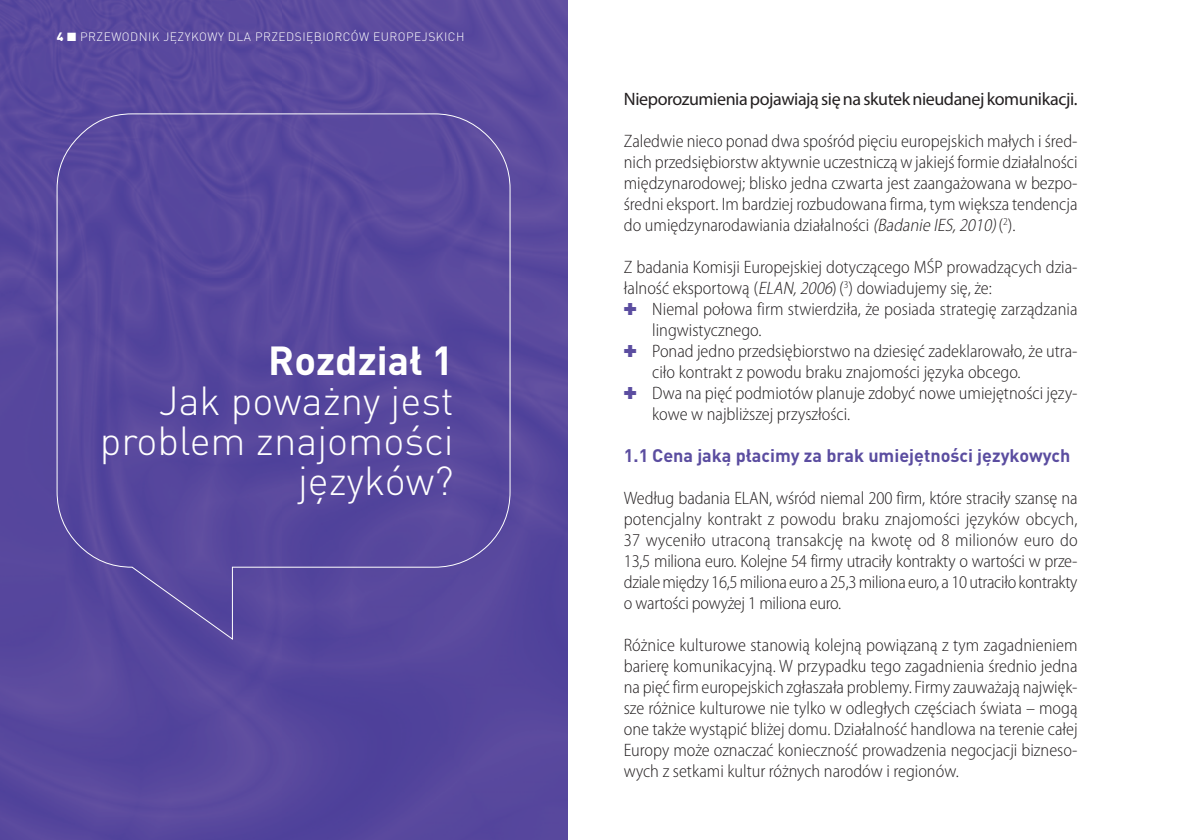
<style>
.page{position:relative;width:1191px;height:840px;background:#fff}
.page>*{position:absolute;margin:0;border:0;box-sizing:border-box;transform-origin:0 0}
.t1{font:300 40px/40px "DIN Pro";color:#fff;text-align:right}
.t2{font:700 40px "DIN Pro";color:#fff}
.t3{font:300 semi-condensed 18px/21px "Myriad Pro";color:#231f20;text-align:justify}
.t4{font:18px "Myriad Pro";letter-spacing:-.025em;color:#231f20}
.t5{font:700 18px "DIN Pro";color:#5b4da0}
.t6{font:300 12px "DIN Pro";letter-spacing:.04em;color:#fff}
.s1{font-weight:900}
.s2{font-style:italic}
.s3{color:#5b4da0}
</style>
<div class="page">
<img style="left:0;top:0;width:567px;height:839px">
<div style="left:56px;top:113px;width:455px;height:527px;background:#58489d"></div>
<p class="t6" style="left:57px;top:33px;width:409px"><span class="s1">4</span> ■ PRZEWODNIK JĘZYKOWY DLA PRZEDSIĘBIORCÓW EUROPEJSKICH</p>
<h1 class="t2" style="left:268px;top:346px;width:187px">Rozdział 1</h1>
<h1 class="t1" style="left:100px;top:386px;width:355px">Jak poważny jest problem znajomości języków?</h1>
<p class="t4" style="left:624px;top:92px;width:455px">Nieporozumienia pojawiają się na skutek nieudanej komunikacji.</p>
<p class="t3" style="left:624px;top:132px;width:455px">Zaledwie nieco ponad dwa spośród pięciu europejskich małych i śred&shy;nich przedsiębiorstw aktywnie uczestniczą w jakiejś formie działalności międzynarodowej; blisko jedna czwarta jest zaangażowana w bezpo&shy;średni eksport. Im bardziej rozbudowana firma, tym większa tendencja do umiędzynarodawiania działalności <span class="s2">(Badanie IES,2010)</span>(<sup>2</sup>).</p>
<p class="t3" style="left:624px;top:258px;width:455px">Z badania Komisji Europejskiej dotyczącego MŚP prowadzących dzia-</p>
<p class="t3" style="left:624px;top:279px;width:369px">łalność eksportową (<span class="s2">ELAN,2006</span>) (<sup>3</sup>) dowiadujemy się, że:</p>
<p class="t3" style="left:624px;top:300px;width:455px"><span class="s3">✚</span> Niemal połowa firm stwierdziła, że posiada strategię zarządzania</p>
<p class="t3" style="left:652px;top:321px;width:111px">lingwistycznego.</p>
<p class="t3" style="left:624px;top:342px;width:455px"><span class="s3">✚</span> Ponad jedno przedsiębiorstwo na dziesięć zadeklarowało, że utra-</p>
<p class="t3" style="left:652px;top:363px;width:370px">ciło kontrakt z powodu braku znajomości języka obcego.</p>
<p class="t3" style="left:624px;top:384px;width:455px"><span class="s3">✚</span> Dwa na pięć podmiotów planuje zdobyć nowe umiejętności języ-</p>
<p class="t3" style="left:652px;top:405px;width:200px">kowe w najbliższej przyszłości.</p>
<p class="t5" style="left:624px;top:449px;width:448px">1.1 Cena jaką płacimy za brak umiejętności językowych</p>
<p class="t3" style="left:624px;top:489px;width:455px">Według badania ELAN, wśród niemal 200 firm, które straciły szansę na potencjalny kontrakt z powodu braku znajomości języków obcych, 37 wyceniło utraconą transakcję na kwotę od 8 milionów euro do 13,5 miliona euro. Kolejne 54 firmy utraciły kontrakty o wartości w prze&shy;dziale między 16,5 miliona euro a 25,3 miliona euro, a 10 utraciło kontrakty o wartości powyżej 1 miliona euro.</p>
<p class="t3" style="left:624px;top:636px;width:455px">Różnice kulturowe stanowią kolejną powiązaną z tym zagadnieniem barierę komunikacyjną. W przypadku tego zagadnienia średnio jedna na pięć firm europejskich zgłaszała problemy. Firmy zauważają najwięk&shy;sze różnice kulturowe nie tylko w odległych częściach świata – mogą one także wystąpić bliżej domu. Działalność handlowa na terenie całej Europy może oznaczać konieczność prowadzenia negocjacji bizneso&shy;wych z setkami kultur różnych narodów i regionów.</p>
</div>
